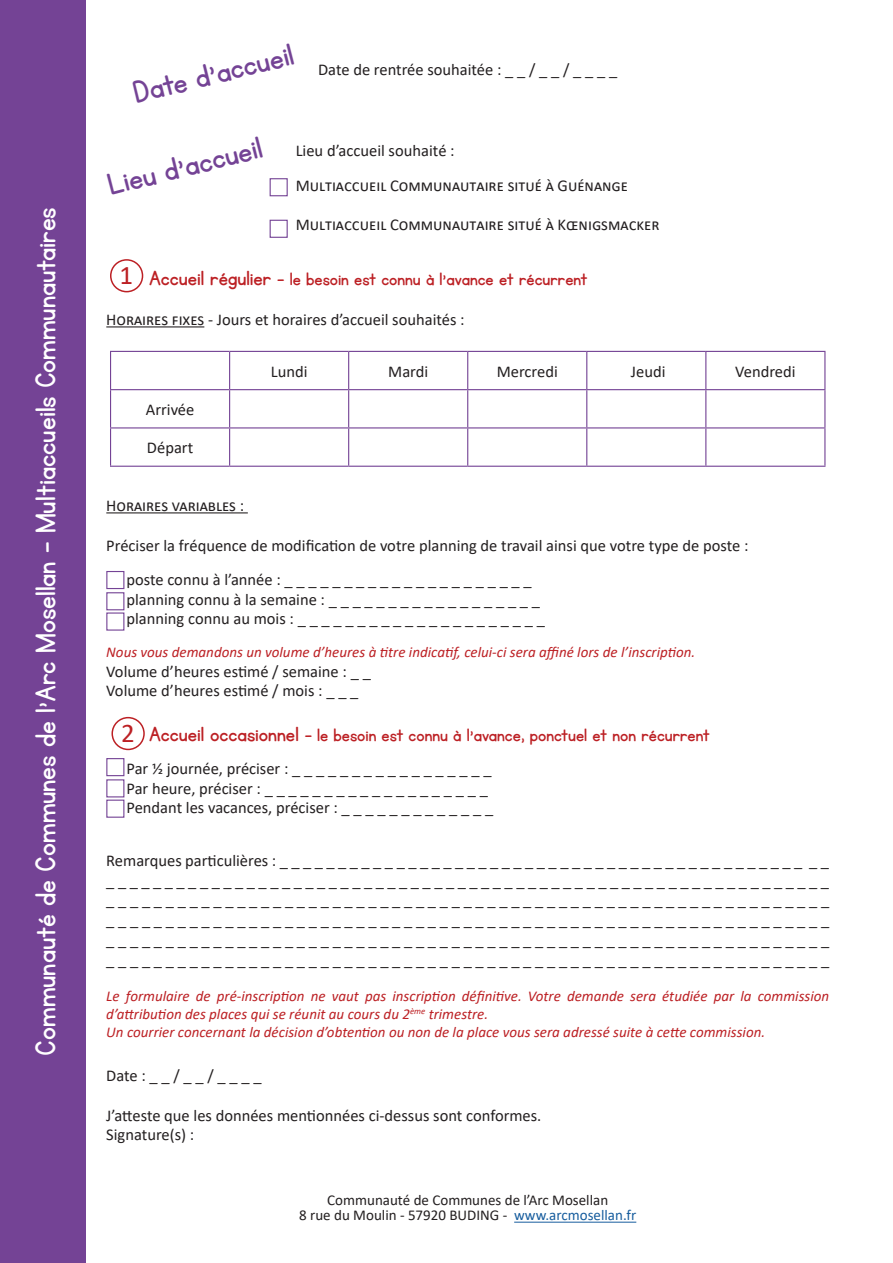
<style>
.page{position:relative;width:893px;height:1263px;background:#fff}
.page>*{position:absolute;margin:0;border:0;box-sizing:border-box;transform-origin:0 0}
.t1{font:36px "KG Primary Penmanship";color:#744395}
.t2{font:33px "KG Primary Penmanship";color:#fff}
.t3{font:27px "Calibri";color:#bc2024}
.t4{font:21px "KG Primary Penmanship";color:#bc2024}
.t5{font:16.5px/19.8px "Calibri";color:#231f20}
.t6{font:italic 15px/18px "Calibri";color:#bc2024}
.t7{font:15px/15px "Calibri";color:#231f20;text-align:center}
.s1{font-size:24px}
.s2{color:#175d9e}
</style>
<div class="page">
<hr style="left:106px;top:326px;width:98px;height:1px;background:#231f20">
<hr style="left:106px;top:512px;width:142px;height:1px;background:#231f20">
<hr style="left:110px;top:352px;width:1px;height:37px;background:#744395">
<hr style="left:110px;top:390px;width:1px;height:37px;background:#744395">
<hr style="left:110px;top:428px;width:1px;height:38px;background:#744395">
<hr style="left:110px;top:351px;width:120px;height:1px;background:#744395">
<hr style="left:230px;top:351px;width:119px;height:1px;background:#744395">
<hr style="left:349px;top:351px;width:119px;height:1px;background:#744395">
<hr style="left:468px;top:351px;width:119px;height:1px;background:#744395">
<hr style="left:587px;top:351px;width:119px;height:1px;background:#744395">
<hr style="left:706px;top:351px;width:119px;height:1px;background:#744395">
<hr style="left:229px;top:352px;width:1px;height:37px;background:#744395">
<hr style="left:348px;top:352px;width:1px;height:37px;background:#744395">
<hr style="left:467px;top:352px;width:1px;height:37px;background:#744395">
<hr style="left:586px;top:352px;width:1px;height:37px;background:#744395">
<hr style="left:705px;top:352px;width:1px;height:37px;background:#744395">
<hr style="left:824px;top:352px;width:1px;height:37px;background:#744395">
<hr style="left:229px;top:390px;width:1px;height:37px;background:#744395">
<hr style="left:348px;top:390px;width:1px;height:37px;background:#744395">
<hr style="left:467px;top:390px;width:1px;height:37px;background:#744395">
<hr style="left:586px;top:390px;width:1px;height:37px;background:#744395">
<hr style="left:705px;top:390px;width:1px;height:37px;background:#744395">
<hr style="left:824px;top:390px;width:1px;height:37px;background:#744395">
<hr style="left:229px;top:428px;width:1px;height:38px;background:#744395">
<hr style="left:348px;top:428px;width:1px;height:38px;background:#744395">
<hr style="left:467px;top:428px;width:1px;height:38px;background:#744395">
<hr style="left:586px;top:428px;width:1px;height:38px;background:#744395">
<hr style="left:705px;top:428px;width:1px;height:38px;background:#744395">
<hr style="left:824px;top:428px;width:1px;height:38px;background:#744395">
<hr style="left:110px;top:389px;width:120px;height:1px;background:#744395">
<hr style="left:230px;top:389px;width:119px;height:1px;background:#744395">
<hr style="left:349px;top:389px;width:119px;height:1px;background:#744395">
<hr style="left:468px;top:389px;width:119px;height:1px;background:#744395">
<hr style="left:587px;top:389px;width:119px;height:1px;background:#744395">
<hr style="left:706px;top:389px;width:119px;height:1px;background:#744395">
<hr style="left:110px;top:427px;width:120px;height:1px;background:#744395">
<hr style="left:230px;top:427px;width:119px;height:1px;background:#744395">
<hr style="left:349px;top:427px;width:119px;height:1px;background:#744395">
<hr style="left:468px;top:427px;width:119px;height:1px;background:#744395">
<hr style="left:587px;top:427px;width:119px;height:1px;background:#744395">
<hr style="left:706px;top:427px;width:119px;height:1px;background:#744395">
<hr style="left:110px;top:466px;width:120px;height:1px;background:#744395">
<hr style="left:230px;top:466px;width:119px;height:1px;background:#744395">
<hr style="left:349px;top:466px;width:119px;height:1px;background:#744395">
<hr style="left:468px;top:466px;width:119px;height:1px;background:#744395">
<hr style="left:587px;top:466px;width:119px;height:1px;background:#744395">
<hr style="left:706px;top:466px;width:119px;height:1px;background:#744395">
<div style="left:106px;top:571px;width:18px;height:18px;border:1px solid #744395"></div>
<div style="left:106px;top:592px;width:18px;height:18px;border:1px solid #744395"></div>
<div style="left:106px;top:612px;width:18px;height:19px;border:1px solid #744395"></div>
<div style="left:106px;top:758px;width:18px;height:18px;border:1px solid #744395"></div>
<div style="left:106px;top:779px;width:18px;height:18px;border:1px solid #744395"></div>
<div style="left:106px;top:799px;width:18px;height:19px;border:1px solid #744395"></div>
<hr style="left:514px;top:1222px;width:122px;height:1px;background:#175d9e">
<div style="left:0;top:0;width:85px;height:1263px;background:#744395"></div>
<div style="left:110px;top:259px;width:33px;height:33px;border:2px solid #bc2024;border-radius:50%"></div>
<div style="left:111px;top:717px;width:34px;height:33px;border:2px solid #bc2024;border-radius:50%"></div>
<div style="left:270px;top:178px;width:18px;height:18px;border:1px solid #744395"></div>
<div style="left:270px;top:220px;width:18px;height:18px;border:1px solid #744395"></div>
<h2 class="t2" style="left:30px;top:1055px;width:850px;rotate:-90deg">Communauté de Communes de l’Arc Mosellan - Multiaccueils Communautaires</h2>
<h1 class="t1" style="left:129px;top:76px;width:166px;rotate:-14deg">Date d’accueil</h1>
<h1 class="t1" style="left:104px;top:168px;width:159px;rotate:-14deg">Lieu d’accueil</h1>
<p class="t5" style="left:318px;top:60px;width:301px">Date de rentrée souhaitée : _ _ / _ _ / _ _ _ _</p>
<p class="t5" style="left:296px;top:133px;width:334px;line-height:34.7px">Lieu d’accueil souhaité :<br>Multiaccueil Communautaire situé à Guénange</p>
<p class="t5" style="left:296px;top:215px;width:365px">Multiaccueil Communautaire situé à Kœnigsmacker</p>
<h3 class="t3" style="left:120px;top:256px;width:15px">1</h3>
<p class="t4" style="left:149px;top:269px;width:440px"><span class="s1">Accueil régulier</span> - le besoin est connu à l’avance et récurrent</p>
<p class="t5" style="left:106px;top:309px;width:360px">Horaires fixes - Jours et horaires d’accueil souhaités :</p>
<p class="t5" style="left:146px;top:399px;width:50px">Arrivée</p>
<p class="t5" style="left:147px;top:437px;width:48px">Départ</p>
<p class="t5" style="left:271px;top:361px;width:38px">Lundi</p>
<p class="t5" style="left:388px;top:361px;width:41px">Mardi</p>
<p class="t5" style="left:497px;top:361px;width:62px">Mercredi</p>
<p class="t5" style="left:631px;top:361px;width:36px">Jeudi</p>
<p class="t5" style="left:735px;top:361px;width:62px">Vendredi</p>
<p class="t5" style="left:106px;top:495px;width:139px">Horaires variables :</p>
<p class="t5" style="left:127px;top:528px;width:623px;line-height:34.2px;text-indent:-20px">Préciser la fréquence de modification de votre planning de travail ainsi que votre type de poste : poste connu à l’année : _ _ _ _ _ _ _ _ _ _ _ _ _ _ _ _ _ _ _ _ _</p>
<p class="t5" style="left:127px;top:589px;width:420px">planning connu à la semaine : _ _ _ _ _ _ _ _ _ _ _ _ _ _ _ _ _ _ planning connu au mois : _ _ _ _ _ _ _ _ _ _ _ _ _ _ _ _ _ _ _ _ _</p>
<p class="t6" style="left:106px;top:642px;width:591px">Nous vous demandons un volume d’heures à titre indicatif, celui-ci sera affiné lors de l’inscription.</p>
<p class="t5" style="left:106px;top:661px;width:266px">Volume d’heures estimé / semaine : _ _<br>Volume d’heures estimé / mois : _ _ _</p>
<h3 class="t3" style="left:121px;top:714px;width:15px">2</h3>
<p class="t4" style="left:149px;top:725px;width:562px"><span class="s1">Accueil occasionnel</span> - le besoin est connu à l’avance, ponctuel et non récurrent</p>
<p class="t5" style="left:127px;top:758px;width:368px">Par 1/2 journée, préciser : _ _ _ _ _ _ _ _ _ _ _ _ _ _ _ _ _<br>Par heure, préciser : _ _ _ _ _ _ _ _ _ _ _ _ _ _ _ _ _ _ _<br>Pendant les vacances, préciser : _ _ _ _ _ _ _ _ _ _ _ _ _</p>
<p class="t5" style="left:106px;top:850px;width:724px;text-align:justify">Remarques particulières : _ _ _ _ _ _ _ _ _ _ _ _ _ _ _ _ _ _ _ _ _ _ _ _ _ _ _ _ _ _ _ _ _ _ _ _ _ _ _ _ _ _ _ _ _ _ _ _ _ _ _ _ _ _ _ _ _ _ _ _ _ _ _ _ _ _ _ _ _ _ _ _ _ _ _ _ _ _ _ _ _ _ _ _ _ _ _ _ _ _ _ _ _ _ _ _ _ _ _ _ _ _ _ _ _ _ _ _ _ _ _ _ _ _ _ _ _ _ _ _ _ _ _ _ _ _ _ _ _ _ _ _ _ _ _ _ _ _ _ _ _ _ _ _ _ _ _ _ _ _ _ _ _ _ _ _ _ _ _ _ _ _ _ _ _ _ _ _ _ _ _ _ _ _ _ _ _ _ _ _ _ _ _ _ _ _ _ _ _ _ _ _ _ _ _ _ _ _ _ _ _ _ _ _ _ _ _ _ _ _ _ _ _ _ _ _ _ _ _ _ _ _ _ _ _ _ _ _ _ _ _ _ _ _ _ _ _ _ _ _ _ _ _ _ _ _ _ _ _ _ _ _ _ _ _ _ _ _ _ _ _ _ _ _ _ _ _ _ _ _ _ _ _ _ _ _ _ _ _ _ _ _ _ _ _ _ _ _ _ _ _ _ _ _ _ _ _ _ _ _ _ _ _ _ _ _ _ _ _ _ _ _ _ _ _ _ _ _ _ _ _ _ _ _ _ _ _ _ _ _ _ _ _ _ _ _ _ _ _ _ _ _ _ _ _ _ _ _ _ _ _ _ _</p>
<p class="t6" style="left:106px;top:986px;width:724px">Le formulaire de pré-inscription ne vaut pas inscription définitive. Votre demande sera étudiée par la commission d’attribution des places qui se réunit au cours du 2<sup>ème</sup> trimestre.<br>Un courrier concernant la décision d’obtention ou non de la place vous sera adressé suite à cette commission.</p>
<p class="t5" style="left:106px;top:1065px;width:157px">Date : _ _ / _ _ / _ _ _ _</p>
<p class="t5" style="left:106px;top:1105px;width:437px">J’atteste que les données mentionnées ci-dessus sont conformes.<br>Signature(s) :</p>
<p class="t7" style="left:299px;top:1192px;width:339px">Communauté de Communes de l’Arc Mosellan<br>8 rue du Moulin - 57920 BUDING - <span class="s2">www.arcmosellan.fr</span></p>
</div>
